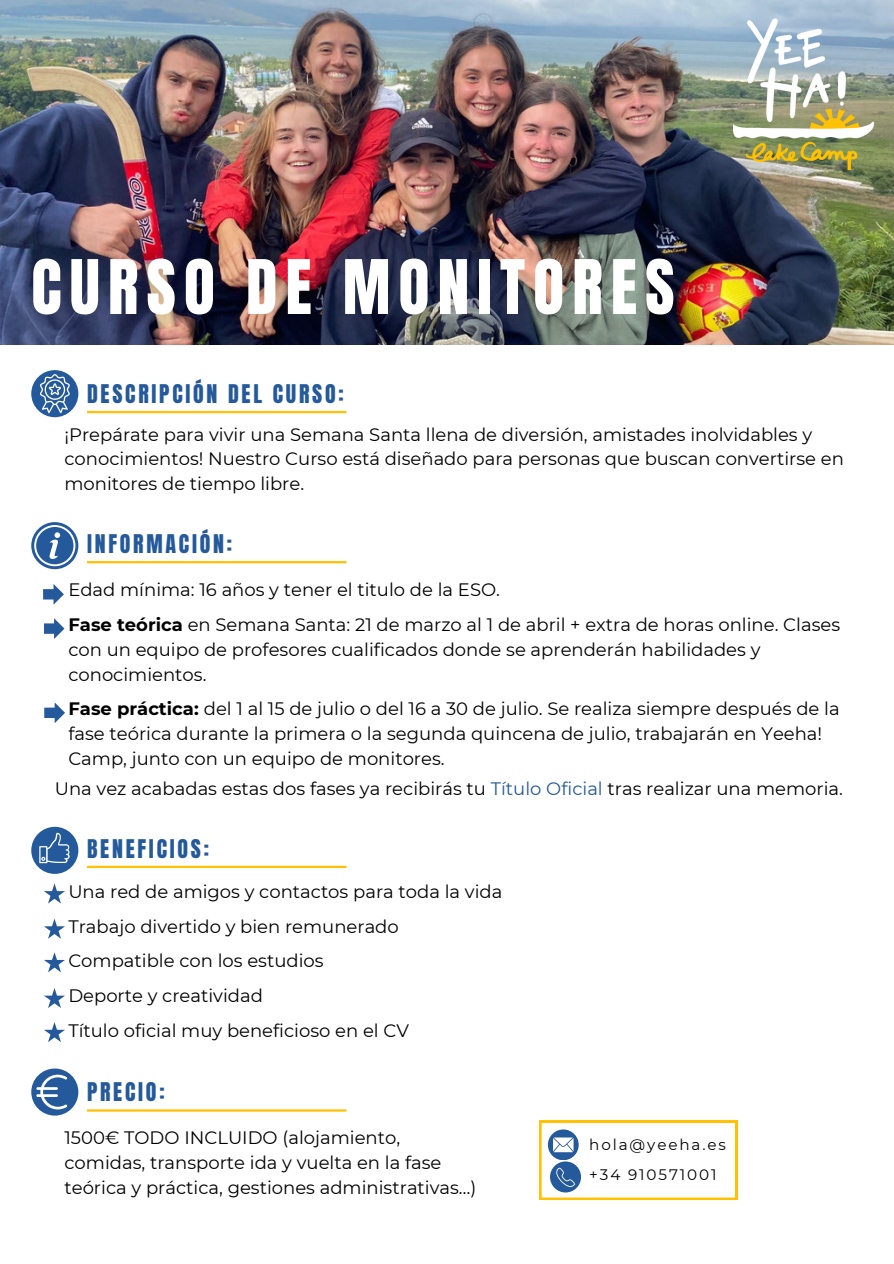
<style>
.page{position:relative;width:894px;height:1264px;background:#fff}
.page>*{position:absolute;margin:0;border:0;box-sizing:border-box;transform-origin:0 0}
.t1{font:63.9px "Anton";letter-spacing:.125em;color:#fff}
.t2{font:21.9px "Anton";letter-spacing:.125em;color:#24599b}
.t3{font:18px/24.8px "Montserrat";color:#000}
.t4{font:15.15px "Montserrat";letter-spacing:.125em;color:#000}
.s1{font-weight:700}
.s2{color:#24599b}
</style>
<div class="page">
<img style="left:0;top:0;width:893px;height:344px">
<img style="left:733px;top:12px;width:141px;height:157px">
<hr style="left:87px;top:411px;width:259px;height:2px;background:#ffc103">
<div style="left:31px;top:370px;width:47px;height:47px;background:#24599b;border-radius:50%"></div>
<svg style="left:40px;top:374px;width:30px;height:39px"></svg>
<hr style="left:87px;top:561px;width:259px;height:2px;background:#ffc103">
<svg style="left:31px;top:522px;width:47px;height:47px"></svg>
<svg style="left:34px;top:525px;width:41px;height:41px"></svg>
<svg style="left:43px;top:584px;width:21px;height:20px"></svg>
<svg style="left:44px;top:618px;width:20px;height:21px"></svg>
<svg style="left:44px;top:702px;width:21px;height:21px"></svg>
<hr style="left:87px;top:1109px;width:259px;height:2px;background:#ffc103">
<div style="left:31px;top:1068px;width:47px;height:47px;background:#24599b;border-radius:50%"></div>
<svg style="left:36px;top:1074px;width:31px;height:35px"></svg>
<hr style="left:87px;top:865px;width:259px;height:3px;background:#ffc103">
<div style="left:31px;top:826px;width:47px;height:47px;background:#24599b;border-radius:50%"></div>
<svg style="left:39px;top:832px;width:31px;height:31px"></svg>
<svg style="left:44px;top:883px;width:21px;height:20px"></svg>
<svg style="left:44px;top:919px;width:21px;height:19px"></svg>
<svg style="left:44px;top:952px;width:21px;height:20px"></svg>
<svg style="left:44px;top:988px;width:21px;height:20px"></svg>
<svg style="left:44px;top:1022px;width:21px;height:20px"></svg>
<svg style="left:539px;top:1120px;width:198px;height:79px"></svg>
<h3 class="t1" style="left:31px;top:241px;width:644px">CURSO DE MONITORES</h3>
<p class="t2" style="left:87px;top:378px;width:258px">DESCRIPCIÓN DEL CURSO:</p>
<p class="t3" style="left:64px;top:422px;width:780px">¡Prepárate para vivir una Semana Santa llena de diversión, amistades inolvidables y conocimientos! Nuestro Curso está diseñado para personas que buscan convertirse en monitores de tiempo libre.</p>
<h1 class="t2" style="left:87px;top:528px;width:147px">INFORMACIÓN:</h1>
<p class="t3" style="left:68px;top:577px;width:433px">Edad mínima: 16 años y tener el titulo de la ESO.</p>
<h2 class="t3" style="left:68px;top:612px;width:773px"><span class="s1">Fase teórica</span> en Semana Santa: 21 de marzo al 1 de abril + extra de horas online. Clases con un equipo de profesores cualificados donde se aprenderán habilidades y conocimientos.</h2>
<h3 class="t3" style="left:68px;top:696px;width:772px"><span class="s1">Fase práctica:</span> del 1 al 15 de julio o del 16 a 30 de julio. Se realiza siempre después de la fase teórica durante la primera o la segunda quincena de julio, trabajarán en Yeeha!<br>Camp, junto con un equipo de monitores.</h3>
<p class="t3" style="left:55px;top:776px;width:789px">Una vez acabadas estas dos fases ya recibirás tu <span class="s2">Título Oficial</span> tras realizar una memoria.</p>
<h3 class="t2" style="left:87px;top:832px;width:123px">BENEFICIOS:</h3>
<h3 class="t3" style="left:68px;top:879px;width:435px">Una red de amigos y contactos para toda la vida</h3>
<h3 class="t3" style="left:68px;top:913px;width:332px">Trabajo divertido y bien remunerado</h3>
<p class="t3" style="left:68px;top:948px;width:257px">Compatible con los estudios</p>
<h2 class="t3" style="left:68px;top:983px;width:196px">Deporte y creatividad</h2>
<h3 class="t3" style="left:68px;top:1017px;width:342px">Título oficial muy beneficioso en el CV</h3>
<h2 class="t2" style="left:87px;top:1076px;width:79px">PRECIO:</h2>
<h3 class="t3" style="left:64px;top:1125px;width:413px">1500€ TODO INCLUIDO (alojamiento, comidas, transporte ida y vuelta en la fase teórica y práctica, gestiones administrativas…)</h3>
<h3 class="t4" style="left:589px;top:1135px;width:138px">hola@yeeha.es</h3>
<h3 class="t4" style="left:589px;top:1165px;width:129px">+34 910571001</h3>
</div>
